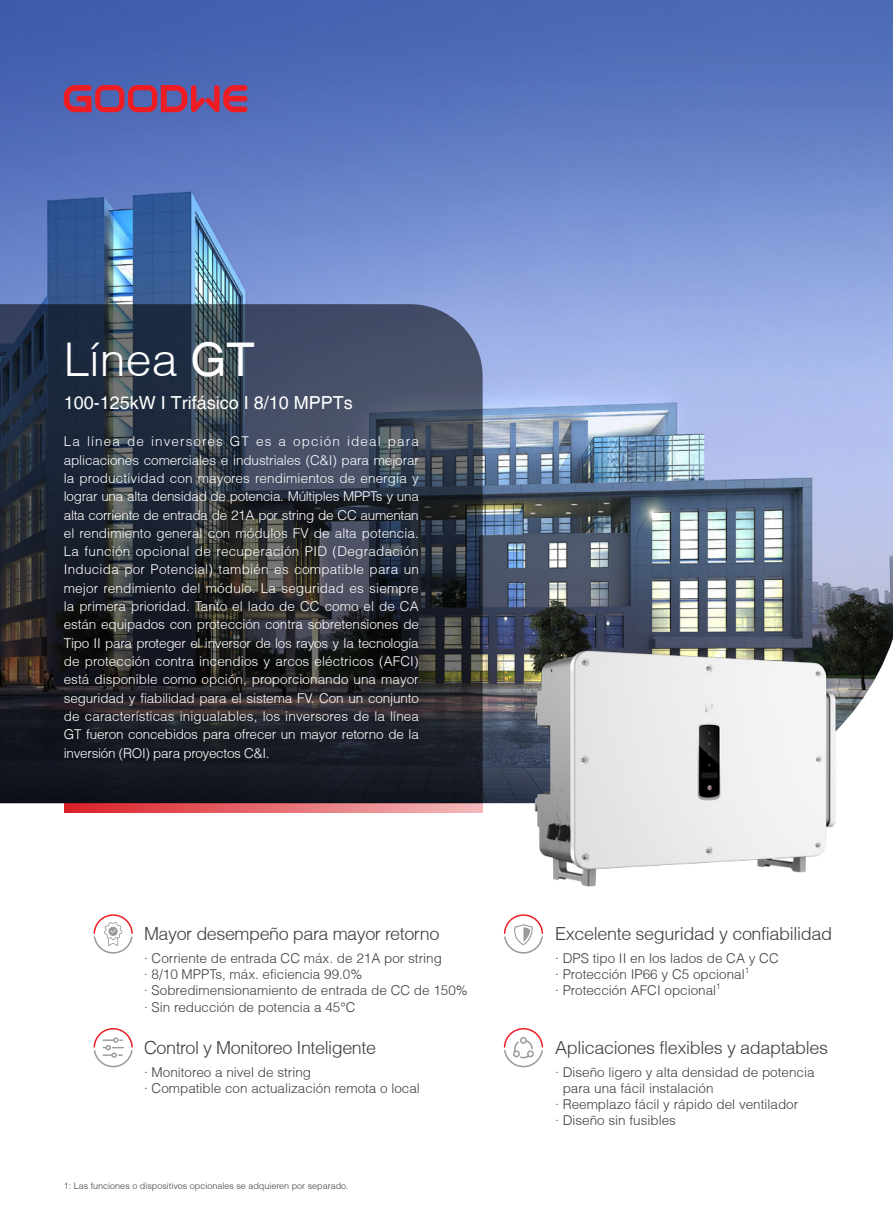
<style>
.page{position:relative;width:893px;height:1212px;background:#fff}
.page>*{position:absolute;margin:0;border:0;box-sizing:border-box;transform-origin:0 0}
.t1{font:300 46.5px "Helvetica";color:#fff}
.t2{font:300 18px "Helvetica";letter-spacing:-.02em;color:#3e3e3f}
.t3{font:18px "Helvetica";color:#fff}
.t4{font:300 13.5px/18.3px "Helvetica";letter-spacing:-.02em;color:#fff;text-align:justify}
.t5{font:300 13.5px/16.2px "Helvetica";color:#3e3e3f}
.t6{font:300 9px "Helvetica";color:#3e3e3f}
.t7{font:300 7.8px "Helvetica";color:#3e3e3f}
.s1{font-weight:400}
</style>
<div class="page">
<img style="left:0;top:0;width:893px;height:803px">
<svg style="left:64px;top:803px;width:419px;height:9px;background:#e26a6f"></svg>
<svg style="left:64px;top:85px;width:183px;height:27px;background:#9f4169"></svg>
<svg style="left:0;top:304px;width:483px;height:499px;background:#2a2f3a"></svg>
<svg style="left:93px;top:914px;width:40px;height:40px"></svg>
<svg style="left:503px;top:1028px;width:41px;height:40px"></svg>
<img style="left:511px;top:632px;width:352px;height:255px">
<svg style="left:503px;top:914px;width:41px;height:40px"></svg>
<svg style="left:93px;top:1028px;width:40px;height:40px"></svg>
<p class="t1" style="left:64px;top:331px;width:193px">Línea <span class="s1">GT</span></p>
<p class="t3" style="left:64px;top:392px;width:291px">100-125kW I Trifásico I 8/10 MPPTs</p>
<p class="t4" style="left:64px;top:432px;width:357px">La línea de inversores GT es a opción ideal para aplicaciones comerciales e industriales (C&amp;I) para mejorar la productividad con mayores rendimientos de energía y lograr una alta densidad de potencia. Múltiples MPPTs y una alta corriente de entrada de 21A por string de CC aumentan el rendimiento general con módulos FV de alta potencia.<br>La función opcional de recuperación PID (Degradación Inducida por Potencial) también es compatible para un mejor rendimiento del módulo. La seguridad es siempre la primera prioridad. Tanto el lado de CC como el de CA están equipados con protección contra sobretensiones de Tipo II para proteger el inversor de los rayos y la tecnología de protección contra incendios y arcos eléctricos (AFCI) está disponible como opción, proporcionando una mayor seguridad y fiabilidad para el sistema FV. Con un conjunto de características inigualables, los inversores de la línea GT fueron concebidos para ofrecer un mayor retorno de la inversión (ROI) para proyectos C&amp;I.</p>
<p class="t2" style="left:144px;top:923px;width:297px">Mayor desempeño para mayor retorno</p>
<p class="t5" style="left:144px;top:950px;width:299px">· Corriente de entrada CC máx. de 21A por string</p>
<p class="t5" style="left:144px;top:966px;width:220px">· 8/10 MPPTs, máx. eficiencia 99.0%</p>
<p class="t5" style="left:144px;top:982px;width:325px">· Sobredimensionamiento de entrada de CC de 150%</p>
<p class="t5" style="left:144px;top:999px;width:213px">· Sin reducción de potencia a 45°C</p>
<p class="t2" style="left:144px;top:1036px;width:233px">Control y Monitoreo Inteligente</p>
<p class="t5" style="left:144px;top:1064px;width:169px">· Monitoreo a nivel de string</p>
<p class="t5" style="left:144px;top:1080px;width:277px">· Compatible con actualización remota o local</p>
<p class="t6" style="left:64px;top:1180px;width:286px">1: Las funciones o dispositivos opcionales se adquieren por separado.</p>
<p class="t2" style="left:555px;top:923px;width:278px">Excelente seguridad y confiabilidad</p>
<p class="t5" style="left:555px;top:950px;width:225px">· DPS tipo II en los lados de CA y CC</p>
<p class="t5" style="left:555px;top:966px;width:191px">· Protección IP66 y C5 opcional</p>
<p class="t7" style="left:745px;top:965px;width:6px">1</p>
<p class="t5" style="left:555px;top:982px;width:163px">· Protección AFCI opcional</p>
<p class="t7" style="left:716px;top:981px;width:6px">1</p>
<p class="t2" style="left:555px;top:1036px;width:274px">Aplicaciones flexibles y adaptables</p>
<p class="t5" style="left:563px;top:1064px;width:253px;text-indent:-8px">· Diseño ligero y alta densidad de potencia para una fácil instalación</p>
<p class="t5" style="left:555px;top:1096px;width:245px">· Reemplazo fácil y rápido del ventilador</p>
<p class="t5" style="left:555px;top:1112px;width:122px">· Diseño sin fusibles</p>
</div>
